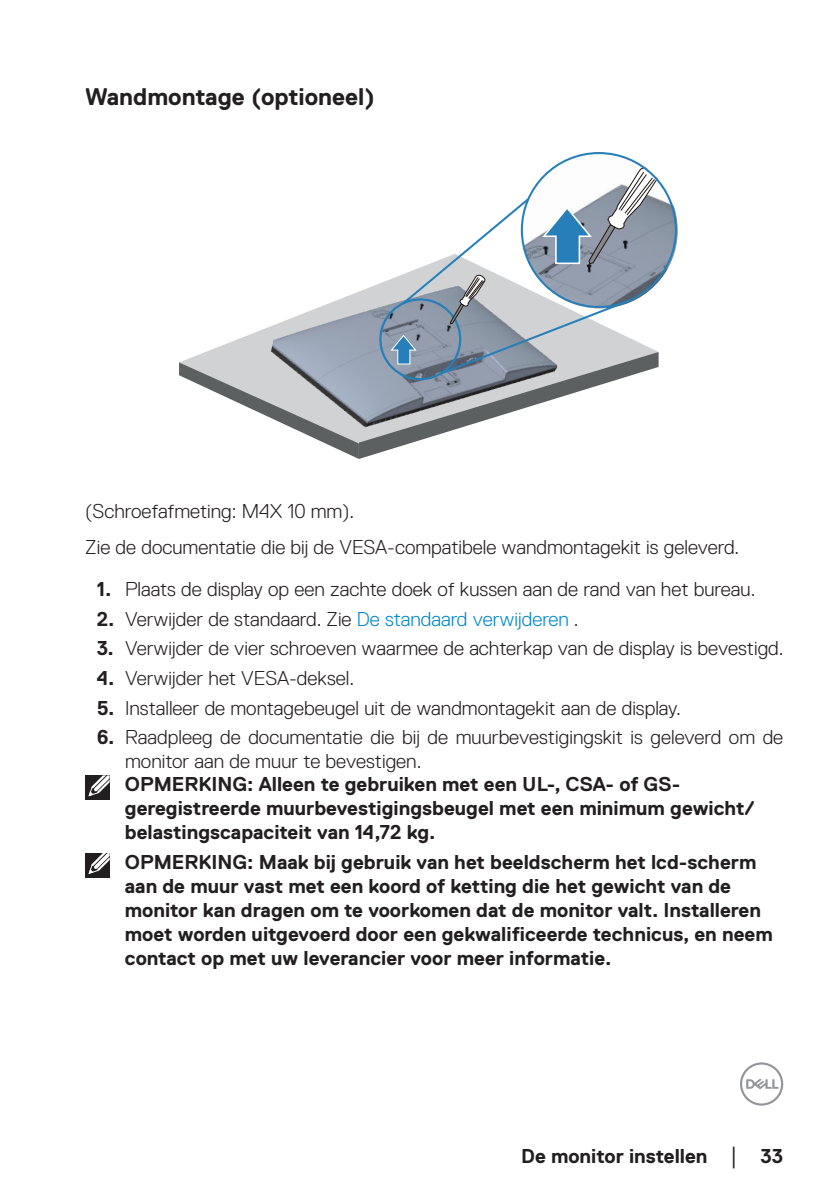
<style>
.page{position:relative;width:840px;height:1191px;background:#fff}
.page>*{position:absolute;margin:0;border:0;box-sizing:border-box;transform-origin:0 0}
.Head2{font:700 24px "Dell Replica";color:#231f20}
.text{font:300 20px/24px "Dell Replica";color:#231f20}
.text-2{font:700 20px/24px "Dell Replica";color:#231f20}
.s1{font-weight:700}
.s2{color:#0087cb}
.s3{font-family:"Times New Roman";font-weight:400;font-size:18px}
</style>
<div class="page">
<svg style="left:740px;top:1062px;width:42px;height:43px"></svg>
<svg style="left:179px;top:153px;width:498px;height:306px"></svg>
<div style="left:85px;top:775px;width:24px;height:24px;background:#231f20"></div>
<svg style="left:88px;top:775px;width:22px;height:22px"></svg>
<div style="left:85px;top:853px;width:24px;height:24px;background:#231f20"></div>
<svg style="left:88px;top:853px;width:22px;height:22px"></svg>
<p class="Head2" style="left:85px;top:84px;width:291px">Wandmontage (optioneel)</p>
<p class="text" style="left:85px;top:499px;width:270px">(Schroefafmeting: M4X 10 mm).</p>
<p class="text" style="left:85px;top:535px;width:655px">Zie de documentatie die bij de VESA-compatibele wandmontagekit is geleverd.</p>
<p class="text" style="left:97px;top:577px;width:659px"><span class="s1">1.</span> Plaats de display op een zachte doek of kussen aan de rand van het bureau.</p>
<p class="text" style="left:97px;top:607px;width:483px"><span class="s1">2.</span> Verwijder de standaard. Zie <span class="s2">De standaard verwijderen</span> .</p>
<p class="text" style="left:97px;top:636px;width:688px"><span class="s1">3.</span> Verwijder de vier schroeven waarmee de achterkap van de display is bevestigd.</p>
<p class="text" style="left:97px;top:666px;width:259px"><span class="s1">4.</span> Verwijder het VESA-deksel.</p>
<p class="text" style="left:97px;top:696px;width:585px"><span class="s1">5.</span> Installeer de montagebeugel uit de wandmontagekit aan de display.</p>
<p class="text" style="left:125px;top:725px;width:659px;text-indent:-28px"><span class="s1">6.</span> Raadpleeg de documentatie die bij de muurbevestigingskit is geleverd om de monitor aan de muur te bevestigen.</p>
<p class="text-2" style="left:125px;top:772px;width:631px">OPMERKING: Alleen te gebruiken met een UL-, CSA- of GS&shy;geregistreerde muurbevestigingsbeugel met een minimum gewicht/ belastingscapaciteit van 14,72 kg.</p>
<p class="text-2" style="left:125px;top:850px;width:649px">OPMERKING: Maak bij gebruik van het beeldscherm het lcd-scherm aan de muur vast met een koord of ketting die het gewicht van de monitor kan dragen om te voorkomen dat de monitor valt. Installeren moet worden uitgevoerd door een gekwalificeerde technicus, en neem contact op met uw leverancier voor meer informatie.</p>
<p class="text-2" style="left:521px;top:1143px;width:263px">De monitor instellen <span class="s3">│</span> 33</p>
</div>
